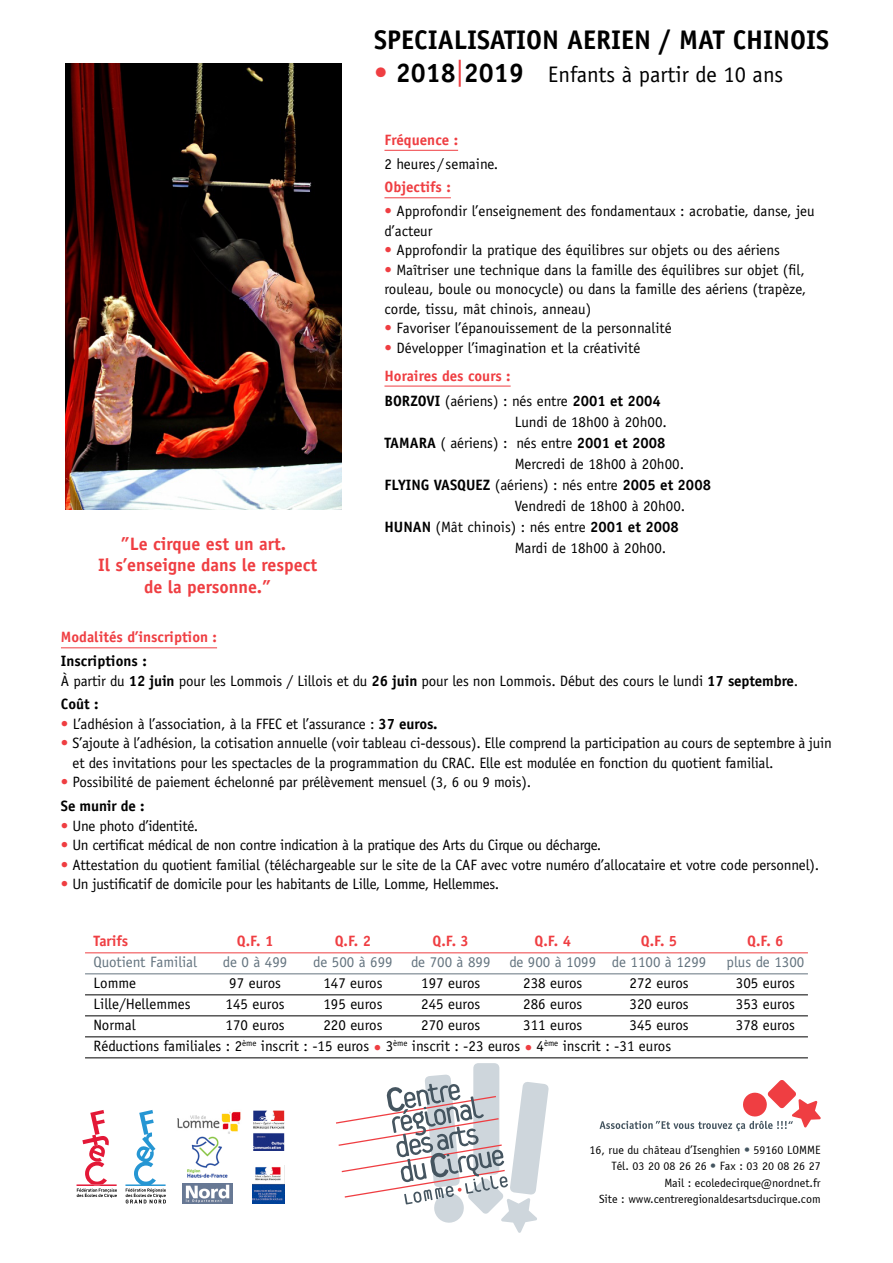
<style>
.page{position:relative;width:893px;height:1263px;background:#fff}
.page>*{position:absolute;margin:0;border:0;box-sizing:border-box;transform-origin:0 0}
.t1{font:700 27px "Officina Sans Std";color:#000}
.t2{font:22.5px "Officina Sans Std";color:#000}
.t3{font:700 18px/21.6px "Officina Sans Std";color:#ef3e42;text-align:center}
.t4{font:15px/19.5px "Officina Sans Std";letter-spacing:-.01em;color:#000}
.t5{font:700 15px "Officina Sans Std";color:#ef3e42}
.t6{font:15px "Officina Sans Std";color:#64747f}
.t7{font:700 15px "Officina Sans Std";color:#000}
.t8{font:12px/16.5px "Officina Sans";color:#000;text-align:right}
.s1{font-weight:700;font-size:27px;color:#ef3e42}
.s2{font-weight:700;font-size:27px}
.s3{font-size:27px;color:#ef3e42}
.s4{color:#ef3e42}
.s5{font-weight:700;color:#ef3e42}
.s6{font-weight:700}
.s7{font-weight:400}
.s8{color:#455560}
</style>
<div class="page">
<div style="left:473px;top:1063px;width:26px;height:111px;background:#ced6dc;border-radius:5px"></div>
<svg style="left:336px;top:1074px;width:213px;height:159px"></svg>
<svg style="left:600px;top:1080px;width:221px;height:51px"></svg>
<svg style="left:253px;top:1150px;width:31px;height:1px"></svg>
<img style="left:253px;top:1110px;width:31px;height:40px">
<img style="left:252px;top:1167px;width:32px;height:36px">
<svg style="left:77px;top:1110px;width:40px;height:88px"></svg>
<svg style="left:125px;top:1110px;width:41px;height:93px"></svg>
<img style="left:177px;top:1111px;width:64px;height:23px">
<img style="left:182px;top:1184px;width:50px;height:19px">
<img style="left:187px;top:1136px;width:41px;height:42px">
<hr style="left:384px;top:150px;width:74px;height:1px;background:#ef3e42">
<hr style="left:384px;top:197px;width:67px;height:1px;background:#ef3e42">
<hr style="left:384px;top:386px;width:127px;height:1px;background:#ef3e42">
<hr style="left:61px;top:647px;width:156px;height:1px;background:#ef3e42">
<img style="left:65px;top:63px;width:277px;height:447px">
<hr style="left:85px;top:952px;width:723px;height:1px;background:#ef3e42">
<hr style="left:85px;top:973px;width:723px;height:1px;background:#64747f">
<hr style="left:85px;top:994px;width:723px;height:1px;background:#000">
<hr style="left:85px;top:1015px;width:723px;height:1px;background:#000">
<hr style="left:85px;top:1036px;width:723px;height:1px;background:#000">
<hr style="left:85px;top:1057px;width:723px;height:1px;background:#000">
<p class="t3" style="left:98px;top:532px;width:220px">”Le cirque est un art.<br>Il s’enseigne dans le respect de la personne.”</p>
<h1 class="t1" style="left:374px;top:23px;width:456px">SPECIALISATION AERIEN / MAT CHINOIS</h1>
<h2 class="t2" style="left:374px;top:61px;width:410px"><span class="s1">•</span> <span class="s2">2018</span><span class="s3">|</span><span class="s2">2019</span> Enfants à partir de 10 ans</h2>
<p class="t5" style="left:384px;top:130px;width:75px">Fréquence :</p>
<p class="t4" style="left:384px;top:154px;width:115px">2 heures/semaine.</p>
<p class="t5" style="left:384px;top:178px;width:68px">Objectifs :</p>
<p class="t4" style="left:384px;top:201px;width:432px"><span class="s4">•</span> Approfondir l’enseignement des fondamentaux : acrobatie, danse, jeu d’acteur</p>
<p class="t4" style="left:384px;top:240px;width:397px"><span class="s4">•</span> Approfondir la pratique des équilibres sur objets ou des aériens</p>
<p class="t4" style="left:384px;top:260px;width:423px;text-align:justify"><span class="s4">•</span> Maîtriser une technique dans la famille des équilibres sur objet (fil, rouleau, boule ou monocycle) ou dans la famille des aériens (trapèze, corde, tissu, mât chinois, anneau)</p>
<p class="t4" style="left:384px;top:318px;width:289px"><span class="s4">•</span> Favoriser l’épanouissement de la personnalité</p>
<p class="t4" style="left:384px;top:333px;width:257px;line-height:28px"><span class="s4">•</span> Développer l’imagination et la créativité<br><span class="s5">Horaires des cours :</span></p>
<p class="t4" style="left:384px;top:391px;width:278px"><span class="s6">BORZOVI</span> (aériens) : nés entre <span class="s6">2001 et 2004</span></p>
<p class="t4" style="left:515px;top:412px;width:154px">Lundi de 18h00 à 20h00.</p>
<p class="t4" style="left:384px;top:433px;width:282px"><span class="s6">TAMARA</span> ( aériens) : nés entre <span class="s6">2001 et 2008</span></p>
<p class="t4" style="left:515px;top:454px;width:171px">Mercredi de 18h00 à 20h00.</p>
<p class="t7" style="left:384px;top:475px;width:328px">FLYING VASQUEZ <span class="s7">(aériens) : nés entre</span> 2005 et 2008</p>
<p class="t4" style="left:515px;top:496px;width:172px">Vendredi de 18h00 à 20h00.</p>
<p class="t4" style="left:384px;top:517px;width:296px"><span class="s6">HUNAN</span> (Mât chinois) : nés entre <span class="s6">2001 et 2008</span></p>
<p class="t4" style="left:515px;top:538px;width:153px">Mardi de 18h00 à 20h00.</p>
<p class="t5" style="left:61px;top:628px;width:158px">Modalités d’inscription :</p>
<p class="t4" style="left:61px;top:651px;width:739px"><span class="s6">Inscriptions :<br></span>À partir du <span class="s6">12 juin</span> pour les Lommois / Lillois et du <span class="s6">26 juin</span> pour les non Lommois. Début des cours le lundi <span class="s6">17 septembre</span>.</p>
<p class="t7" style="left:61px;top:695px;width:39px">Coût :</p>
<p class="t4" style="left:61px;top:714px;width:378px"><span class="s4">•</span> L’adhésion à l’association, à la FFEC et l’assurance : <span class="s6">37 euros.</span></p>
<p class="t4" style="left:73px;top:733px;width:761px;text-indent:-12px"><span class="s4">•</span> S’ajoute à l’adhésion, la cotisation annuelle (voir tableau ci-dessous). Elle comprend la participation au cours de septembre à juin et des invitations pour les spectacles de la programmation du CRAC. Elle est modulée en fonction du quotient familial.</p>
<p class="t4" style="left:61px;top:770px;width:472px;line-height:23.7px"><span class="s4">•</span> Possibilité de paiement échelonné par prélèvement mensuel (3, 6 ou 9 mois).<br><span class="s6">Se munir de :</span></p>
<p class="t4" style="left:61px;top:816px;width:139px"><span class="s4">•</span> Une photo d’identité.</p>
<p class="t4" style="left:61px;top:835px;width:542px"><span class="s4">•</span> Un certificat médical de non contre indication à la pratique des Arts du Cirque ou décharge.</p>
<p class="t4" style="left:61px;top:855px;width:760px"><span class="s4">•</span> Attestation du quotient familial (téléchargeable sur le site de la CAF avec votre numéro d’allocataire et votre code personnel).</p>
<p class="t4" style="left:61px;top:874px;width:440px"><span class="s4">•</span> Un justificatif de domicile pour les habitants de Lille, Lomme, Hellemmes.</p>
<p class="t5" style="left:94px;top:932px;width:36px">Tarifs</p>
<p class="t5" style="left:237px;top:932px;width:38px">Q.F. 1</p>
<p class="t5" style="left:335px;top:932px;width:38px">Q.F. 2</p>
<p class="t5" style="left:433px;top:932px;width:38px">Q.F. 3</p>
<p class="t5" style="left:535px;top:932px;width:38px">Q.F. 4</p>
<p class="t5" style="left:641px;top:932px;width:38px">Q.F. 5</p>
<p class="t5" style="left:747px;top:932px;width:38px">Q.F. 6</p>
<p class="t6" style="left:94px;top:953px;width:105px">Quotient Familial</p>
<p class="t6" style="left:223px;top:953px;width:66px">de 0 à 499</p>
<p class="t6" style="left:313px;top:953px;width:179px">de 500 à 699 de 700 à 899</p>
<p class="t6" style="left:509px;top:953px;width:198px">de 900 à 1099 de 1100 à 1299</p>
<p class="t6" style="left:726px;top:953px;width:79px">plus de 1300</p>
<p class="t4" style="left:94px;top:973px;width:44px">Lomme</p>
<p class="t4" style="left:229px;top:973px;width:53px">97 euros</p>
<p class="t4" style="left:323px;top:973px;width:61px">147 euros</p>
<p class="t4" style="left:421px;top:973px;width:61px">197 euros</p>
<p class="t4" style="left:523px;top:973px;width:61px">238 euros</p>
<p class="t4" style="left:630px;top:973px;width:61px">272 euros</p>
<p class="t4" style="left:736px;top:973px;width:61px">305 euros</p>
<p class="t4" style="left:94px;top:994px;width:98px">Lille/Hellemmes</p>
<p class="t4" style="left:226px;top:994px;width:61px">145 euros</p>
<p class="t4" style="left:323px;top:994px;width:61px">195 euros</p>
<p class="t4" style="left:421px;top:994px;width:61px">245 euros</p>
<p class="t4" style="left:523px;top:994px;width:61px">286 euros</p>
<p class="t4" style="left:630px;top:994px;width:61px">320 euros</p>
<p class="t4" style="left:736px;top:994px;width:61px">353 euros</p>
<p class="t4" style="left:94px;top:1015px;width:43px">Normal</p>
<p class="t4" style="left:226px;top:1015px;width:61px">170 euros</p>
<p class="t4" style="left:323px;top:1015px;width:61px">220 euros</p>
<p class="t4" style="left:421px;top:1015px;width:61px">270 euros</p>
<p class="t4" style="left:523px;top:1015px;width:61px">311 euros</p>
<p class="t4" style="left:630px;top:1015px;width:61px">345 euros</p>
<p class="t4" style="left:736px;top:1015px;width:61px">378 euros</p>
<p class="t4" style="left:94px;top:1036px;width:579px">Réductions familiales : 2<sup>ème</sup> inscrit : -15 euros <span class="s4">•</span> 3<sup>ème</sup> inscrit : -23 euros <span class="s4">•</span> 4<sup>ème</sup> inscrit : -31 euros</p>
<p class="t8" style="left:589px;top:1142px;width:233px">16, rue du château d’Isenghien <span class="s8">•</span> 59160 LOMME Tél. 03 20 08 26 26 <span class="s8">•</span> Fax : 03 20 08 26 27<br>Mail : ecoledecirque@nordnet.fr<br>Site : www.centreregionaldesartsducirque.com</p>
</div>
